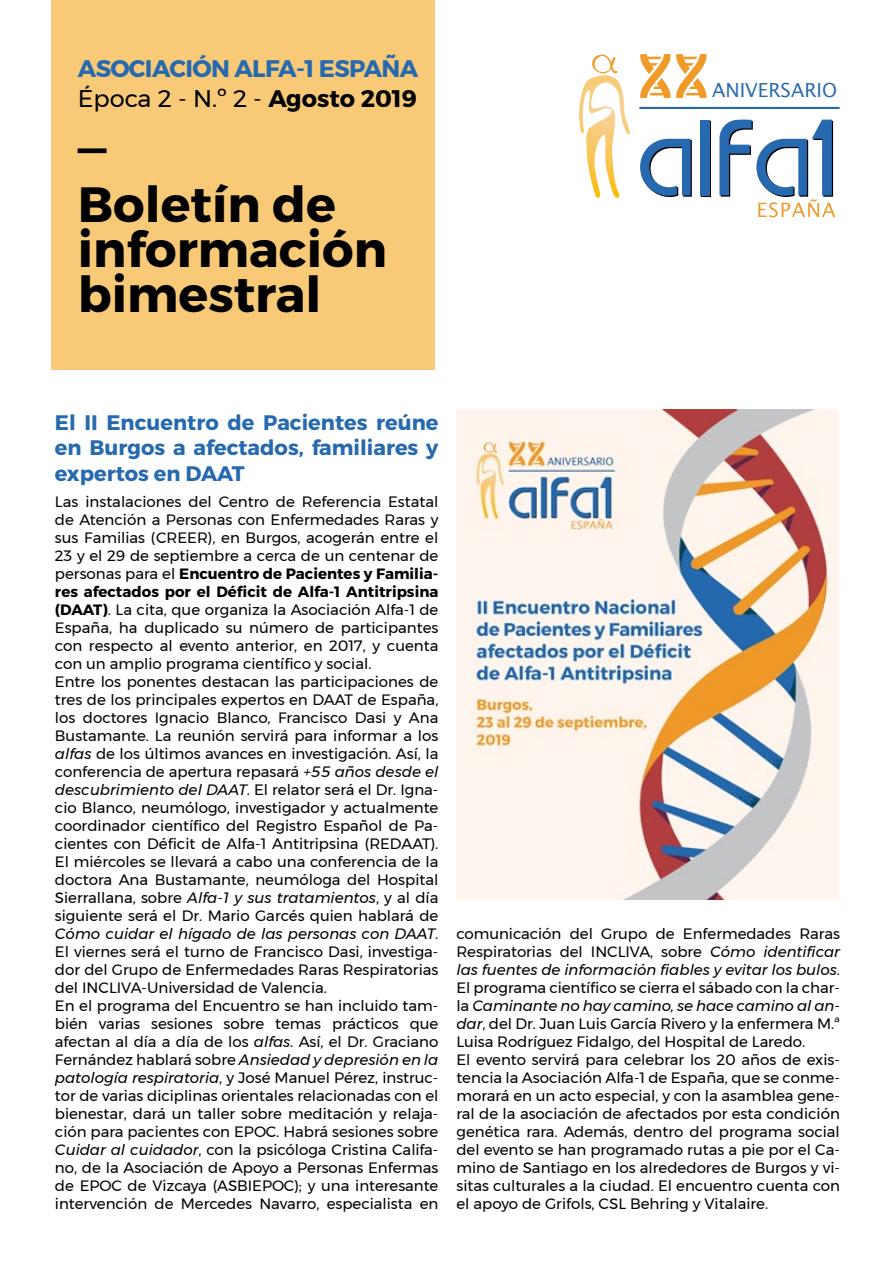
<style>
.page{position:relative;width:893px;height:1263px;background:#fff}
.page>*{position:absolute;margin:0;border:0;box-sizing:border-box;transform-origin:0 0}
.t1{font:700 49.5px/79.2px "Montserrat";color:#000}
.t2{font:700 24px/29.5px "Montserrat";letter-spacing:-.025em;color:#2669ae}
.t3{font:700 21px/25.2px "Montserrat";color:#2669ae;text-align:justify}
.t4{font:19.35px "Lucida Sans";color:#2669ae}
.t5{font:15px/18px "Montserrat";color:#000}
.s1{font-weight:400;color:#000}
.s2{color:#000}
.s3{font-weight:700}
.s4{font-style:italic}
</style>
<div class="page">
<img style="left:456px;top:410px;width:383px;height:489px">
<svg style="left:592px;top:55px;width:26px;height:18px"></svg>
<div style="left:701px;top:121px;width:10px;height:76px;background:#2669ae"></div>
<img style="left:579px;top:75px;width:51px;height:123px">
<svg style="left:640px;top:139px;width:52px;height:58px"></svg>
<div style="left:700px;top:120px;width:10px;height:75px;background:#2669ae"></div>
<svg style="left:719px;top:120px;width:116px;height:97px"></svg>
<svg style="left:640px;top:54px;width:67px;height:44px"></svg>
<hr style="left:640px;top:107px;width:199px;height:2px;background:#2669ae">
<div style="left:51px;top:0;width:383px;height:370px;background:#f8ca78"></div>
<h2 class="t2" style="left:78px;top:54px;width:342px">ASOCIACIÓN ALFA-1 ESPAÑA<br><span class="s1">Época 2 - N.º 2 -</span> <span class="s2">Agosto 2019</span></h2>
<h1 class="t1" style="left:78px;top:86px;width:260px">_<br>Boletín de</h1>
<h1 class="t1" style="left:78px;top:228px;width:311px;line-height:45px">información bimestral</h1>
<p class="t4" style="left:712px;top:78px;width:127px">ANIVERSARIO</p>
<h3 class="t3" style="left:55px;top:410px;width:385px">El II Encuentro de Pacientes reúne en Burgos a afectados, familiares y expertos en DAAT</h3>
<p class="t5" style="left:55px;top:493px;width:385px">Las instalaciones del Centro de Referencia Estatal de Atención a Personas con Enfermedades Raras y sus Familias (CREER), en Burgos, acogerán entre el 23 y el 29 de septiembre a cerca de un centenar de personas para el <span class="s3">Encuentro de Pacientes y Familia&shy;res afectados por el Déficit de Alfa-1 Antitripsina (DAAT)</span>. La cita, que organiza la Asociación Alfa-1 de España, ha duplicado su número de participantes con respecto al evento anterior, en 2017, y cuenta con un amplio programa científico y social.<br>Entre los ponentes destacan las participaciones de tres de los principales expertos en DAAT de España, los doctores Ignacio Blanco, Francisco Dasi y Ana Bustamante. La reunión servirá para informar a los <span class="s4">alfas</span> de los últimos avances en investigación. Así, la conferencia de apertura repasará <span class="s4">+55 años desde el descubrimiento del DAAT</span>. El relator será el Dr. Igna&shy;cio Blanco, neumólogo, investigador y actualmente coordinador científico del Registro Español de Pa&shy;cientes con Déficit de Alfa-1 Antitripsina (REDAAT).<br>El miércoles se llevará a cabo una conferencia de la doctora Ana Bustamante, neumóloga del Hospital Sierrallana, sobre <span class="s4">Alfa-1 y sus tratamientos</span>, y al día siguiente será el Dr. Mario Garcés quien hablará de <span class="s4">Cómo cuidar el hígado de las personas con DAAT</span>.<br>El viernes será el turno de Francisco Dasi, investiga&shy;dor del Grupo de Enfermedades Raras Respiratorias del INCLIVA-Universidad de Valencia.<br>En el programa del Encuentro se han incluido tam&shy;bién varias sesiones sobre temas prácticos que afectan al día a día de los <span class="s4">alfas</span>. Así, el Dr. Graciano Fernández hablará sobre <span class="s4">Ansiedad y depresión en la patología respiratoria</span>, y José Manuel Pérez, instruc&shy;tor de varias diciplinas orientales relacionadas con el bienestar, dará un taller sobre meditación y relaja&shy;ción para pacientes con EPOC. Habrá sesiones sobre <span class="s4">Cuidar al cuidador</span>, con la psicóloga Cristina Califa&shy;no, de la Asociación de Apoyo a Personas Enfermas de EPOC de Vizcaya (ASBIEPOC); y una interesante intervención de Mercedes Navarro, especialista en</p>
<p class="t5" style="left:456px;top:925px;width:385px">comunicación del Grupo de Enfermedades Raras Respiratorias del INCLIVA, sobre <span class="s4">Cómo identificar las fuentes de información fiables y evitar los bulos</span>.<br>El programa científico se cierra el sábado con la char&shy;la <span class="s4">Caminante no hay camino, se hace camino al an&shy;dar</span>, del Dr. Juan Luis García Rivero y la enfermera M.ª Luisa Rodríguez Fidalgo, del Hospital de Laredo.<br>El evento servirá para celebrar los 20 años de exis&shy;tencia la Asociación Alfa-1 de España, que se conme&shy;morará en un acto especial, y con la asamblea gene&shy;ral de la asociación de afectados por esta condición genética rara. Además, dentro del programa social del evento se han programado rutas a pie por el Ca&shy;mino de Santiago en los alrededores de Burgos y vi&shy;sitas culturales a la ciudad. El encuentro cuenta con el apoyo de Grifols, CSL Behring y Vitalaire.</p>
</div>
